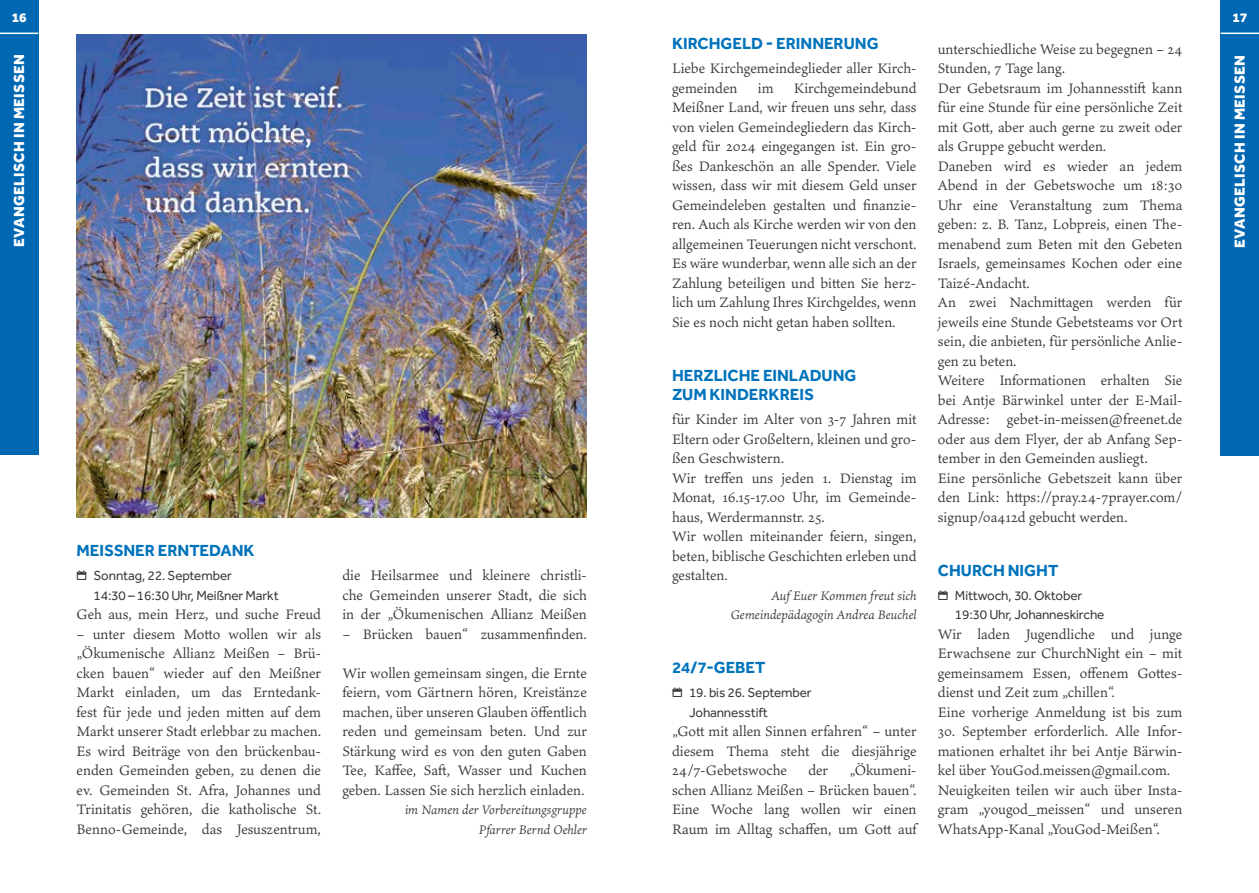
<style>
.page{position:relative;width:1259px;height:893px;background:#fff}
.page>*{position:absolute;margin:0;border:0;box-sizing:border-box;transform-origin:0 0}
.t1{font:16.5px/19.5px "Effra CCVF";color:#0073bb}
.t2{font:15px/19.5px "Ten Oldstyle VF";color:#3a3a38;text-align:justify}
.t3{font:15px "Effra CCVF";letter-spacing:.025em;color:#fff}
.t4{font:13.5px/19.5px "Effra CCVF";letter-spacing:-.01em;color:#3a3a38}
.t5{font:italic 13.5px/19.5px "Ten Oldstyle VF";color:#3a3a38;text-align:right}
.t6{font:13.5px "Effra CCVF";color:#fff}
</style>
<div class="page">
<div style="left:0;top:0;width:38px;height:455px;background:#0067b2"></div>
<img style="left:77px;top:34px;width:510px;height:484px">
<div style="left:1220px;top:0;width:39px;height:456px;background:#0067b2"></div>
<hr style="left:0;top:33px;width:38px;height:1px;background:#fff">
<hr style="left:1220px;top:33px;width:39px;height:1px;background:#fff">
<p class="t6" style="left:12px;top:9px;width:16px">16</p>
<p class="t6" style="left:1232px;top:9px;width:16px">17</p>
<p class="t3" style="left:10px;top:247px;width:194px;rotate:-90deg">EVANGELISCH IN MEISSEN</p>
<p class="t1" style="left:77px;top:542px;width:180px">MEISSNER ERNTEDANK</p>
<p class="t4" style="left:94px;top:567px;width:187px">Sonntag, 22. September<br>14:30 – 16:30 Uhr, Meißner Markt</p>
<p class="t2" style="left:77px;top:604px;width:246px">Geh aus, mein Herz, und suche Freud</p>
<p class="t2" style="left:77px;top:624px;width:246px">– unter diesem Motto wollen wir als „Ökumenische Allianz Meißen – Brü&shy;cken bauen“ wieder auf den Meißner Markt einladen, um das Erntedank&shy;fest für jede und jeden mitten auf dem Markt unserer Stadt erlebbar zu machen.<br>Es wird Beiträge von den brückenbau&shy;enden Gemeinden geben, zu denen die ev. Gemeinden St. Afra, Johannes und Trinitatis gehören, die katholische St.<br>Benno-Gemeinde, das Jesuszentrum,</p>
<p class="t2" style="left:342px;top:565px;width:246px">die Heilsarmee und kleinere christli&shy;che Gemeinden unserer Stadt, die sich in der „Ökumenischen Allianz Meißen</p>
<p class="t2" style="left:342px;top:624px;width:246px">– Brücken bauen“ zusammenfinden.</p>
<p class="t2" style="left:342px;top:663px;width:246px">Wir wollen gemeinsam singen, die Ernte feiern, vom Gärtnern hören, Kreistänze machen, über unseren Glauben öffentlich reden und gemeinsam beten. Und zur Stärkung wird es von den guten Gaben Tee, Kaffee, Saft, Wasser und Kuchen geben. Lassen Sie sich herzlich einladen.</p>
<p class="t5" style="left:405px;top:800px;width:183px">im Namen der Vorbereitungsgruppe<br>Pfarrer Bernd Oehler</p>
<p class="t1" style="left:672px;top:35px;width:208px">KIRCHGELD - ERINNERUNG</p>
<p class="t2" style="left:672px;top:58px;width:246px">Liebe Kirchgemeindeglieder aller Kirch&shy;gemeinden</p>
<p class="t2" style="left:672px;top:78px;width:246px;text-indent:122px">Kirchgemeindebund Meißner Land, wir freuen uns sehr, dass von vielen Gemeindegliedern das Kirch&shy;geld für 2024 eingegangen ist. Ein gro&shy;ßes Dankeschön an alle Spender. Viele wissen, dass wir mit diesem Geld unser Gemeindeleben gestalten und finanzie&shy;ren. Auch als Kirche werden wir von den allgemeinen Teuerungen nicht verschont.<br>Es wäre wunderbar, wenn alle sich an der Zahlung beteiligen und bitten Sie herz&shy;lich um Zahlung Ihres Kirchgeldes, wenn Sie es noch nicht getan haben sollten.</p>
<p class="t1" style="left:672px;top:367px;width:186px">HERZLICHE EINLADUNG<br>ZUM KINDERKREIS</p>
<p class="t2" style="left:672px;top:409px;width:246px;text-align:left">für Kinder im Alter von 3-7 Jahren mit<br>Eltern oder Großeltern, kleinen und gro&shy;ßen Geschwistern.<br>Wir treffen uns jeden 1. Dienstag im<br>Monat, 16.15-17.00 Uhr, im Gemeinde&shy;haus, Werdermannstr. 25.<br>Wir wollen miteinander feiern, singen, beten, biblische Geschichten erleben und gestalten.</p>
<p class="t5" style="left:730px;top:585px;width:187px">Auf Euer Kommen freut sich<br>Gemeindepädagogin Andrea Beuchel</p>
<p class="t1" style="left:672px;top:659px;width:95px">24/7-GEBET</p>
<p class="t4" style="left:689px;top:684px;width:124px">19. bis 26. September<br>Johannesstift</p>
<p class="t2" style="left:672px;top:721px;width:246px">„Gott mit allen Sinnen erfahren“ – unter diesem Thema steht die diesjährige 24/7-Gebetswoche</p>
<p class="t2" style="left:758px;top:78px;width:17px">im</p>
<p class="t2" style="left:672px;top:760px;width:246px;text-indent:177px">„Ökumeni&shy;schen Allianz Meißen – Brücken bauen“.<br>Eine Woche lang wollen wir einen Raum im Alltag schaffen, um Gott auf</p>
<p class="t2" style="left:808px;top:760px;width:21px">der</p>
<p class="t2" style="left:938px;top:39px;width:246px;text-align:left">unterschiedliche Weise zu begegnen – 24<br>Stunden, 7 Tage lang.<br>Der Gebetsraum im Johannesstift kann für eine Stunde für eine persönliche Zeit mit Gott, aber auch gerne zu zweit oder als Gruppe gebucht werden.<br>Daneben wird es wieder an jedem Abend in der Gebetswoche um 18:30<br>Uhr eine Veranstaltung zum Thema geben: z. B. Tanz, Lobpreis, einen The&shy;menabend zum Beten mit den Gebeten Israels, gemeinsames Kochen oder eine Taizé-Andacht.<br>An zwei Nachmittagen werden für jeweils eine Stunde Gebetsteams vor Ort sein, die anbieten, für persönliche Anlie&shy;gen zu beten.<br>Weitere Informationen erhalten Sie bei Antje Bärwinkel unter der E-Mail-Adresse: gebet-in-meissen@freenet.de oder aus dem Flyer, der ab Anfang Sep&shy;tember in den Gemeinden ausliegt.<br>Eine persönliche Gebetszeit kann über den Link: https://pray.24-7prayer.com/ signup/0a412d gebucht werden.</p>
<p class="t1" style="left:938px;top:562px;width:122px">CHURCH NIGHT</p>
<p class="t4" style="left:955px;top:587px;width:151px">Mittwoch, 30. Oktober<br>19:30 Uhr, Johanneskirche</p>
<p class="t2" style="left:938px;top:624px;width:246px;text-align:left">Wir laden Jugendliche und junge Erwachsene zur ChurchNight ein – mit gemeinsamem Essen, offenem Gottes&shy;dienst und Zeit zum „chillen“.<br>Eine vorherige Anmeldung ist bis zum</p>
<p class="t2" style="left:938px;top:721px;width:246px;text-align:left">30. September erforderlich. Alle Infor&shy;mationen erhaltet ihr bei Antje Bärwin&shy;kel über YouGod.meissen@gmail.com.<br>Neuigkeiten teilen wir auch über Insta&shy;gram „yougod_meissen“ und unseren WhatsApp-Kanal „YouGod-Meißen“.</p>
<p class="t3" style="left:1231px;top:248px;width:194px;rotate:-90deg">EVANGELISCH IN MEISSEN</p>
</div>
